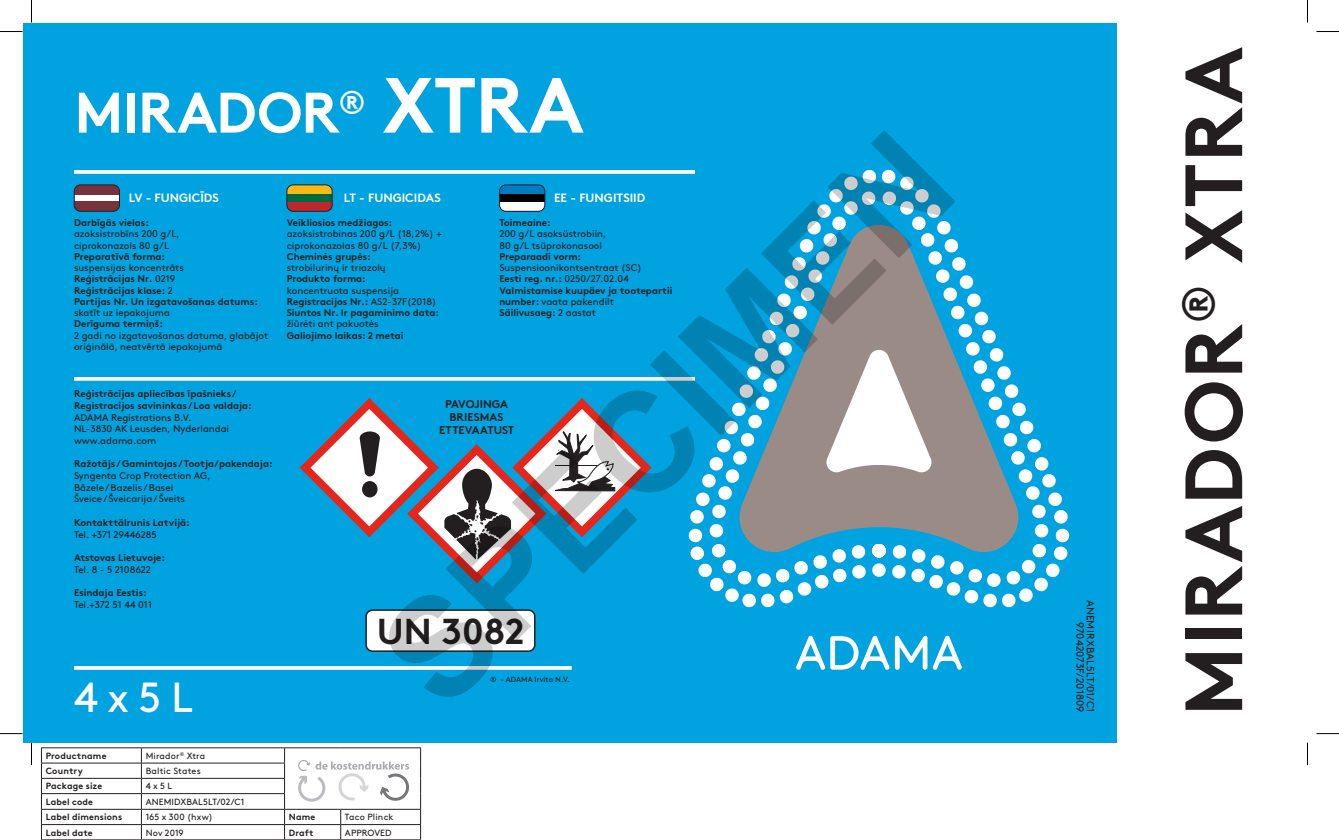
<style>
.page{position:relative;width:1339px;height:840px;background:#fff}
.page>*{position:absolute;margin:0;border:0;box-sizing:border-box;transform-origin:0 0}
.t1{font:700 140.85px "Arial";color:rgb(0 0 0/.2)}
.t2{font:700 81px "Brown Pro";letter-spacing:.01em;color:#231f20}
.t3{font:700 78px "Brown Pro";color:#fff}
.t4{font:700 57px "Brown Pro";letter-spacing:-.02em;color:#fff}
.t5{font:42px "Brown Pro";color:#fff}
.t6{font:700 36px "Brown Pro";color:#231f20}
.t7{font:700 12px "Brown Pro";color:#fff}
.t8{font:700 11.25px "Brown Pro";color:#231f20}
.t9{font:700 11.25px "Brown Pro";letter-spacing:-.02em;color:#231f20}
.t10{font:10.5px "Brown Pro";letter-spacing:.005em;color:#231f20}
.t11{font:700 9.75px/11.2px "Brown Pro";color:#231f20}
.t12{font:9.75px/11.2px "Brown Pro";color:#231f20}
.t13{font:9px "Brown Pro";letter-spacing:.01em;color:#231f20}
.t14{font:700 9px "Brown Pro";letter-spacing:.015em;color:#231f20}
.t15{font:7.5px "Brown Pro";color:#231f20}
.s1{font-weight:400}
</style>
<div class="page">
<div style="left:23px;top:23px;width:1093px;height:719px;background:#00a2df"></div>
<hr style="left:41px;top:747px;width:100px;height:1px;background:#231f20">
<hr style="left:141px;top:747px;width:143px;height:1px;background:#231f20">
<hr style="left:284px;top:747px;width:57px;height:1px;background:#231f20">
<hr style="left:341px;top:747px;width:80px;height:1px;background:#231f20">
<hr style="left:41px;top:762px;width:100px;height:1px;background:#231f20">
<hr style="left:141px;top:762px;width:144px;height:1px;background:#231f20">
<hr style="left:41px;top:777px;width:100px;height:1px;background:#231f20">
<hr style="left:141px;top:777px;width:144px;height:1px;background:#231f20">
<hr style="left:41px;top:793px;width:100px;height:1px;background:#231f20">
<hr style="left:141px;top:793px;width:144px;height:1px;background:#231f20">
<hr style="left:41px;top:808px;width:100px;height:1px;background:#231f20">
<hr style="left:141px;top:808px;width:143px;height:1px;background:#231f20">
<hr style="left:284px;top:808px;width:57px;height:1px;background:#231f20">
<hr style="left:341px;top:808px;width:80px;height:1px;background:#231f20">
<hr style="left:41px;top:824px;width:100px;height:1px;background:#231f20">
<svg style="left:41px;top:748px;width:1px;height:91px"></svg>
<hr style="left:141px;top:824px;width:143px;height:1px;background:#231f20">
<svg style="left:141px;top:748px;width:1px;height:91px"></svg>
<hr style="left:284px;top:824px;width:57px;height:1px;background:#231f20">
<svg style="left:284px;top:748px;width:1px;height:91px"></svg>
<hr style="left:341px;top:824px;width:80px;height:1px;background:#231f20">
<svg style="left:340px;top:809px;width:1px;height:30px"></svg>
<svg style="left:420px;top:748px;width:1px;height:91px"></svg>
<hr style="left:41px;top:839px;width:100px;height:1px;background:#231f20">
<hr style="left:141px;top:839px;width:143px;height:1px;background:#231f20">
<hr style="left:284px;top:839px;width:57px;height:1px;background:#231f20">
<hr style="left:341px;top:839px;width:80px;height:1px;background:#231f20">
<svg style="left:298px;top:760px;width:111px;height:42px"></svg>
<hr style="left:74px;top:666px;width:498px;height:3px;background:#fff">
<svg style="left:796px;top:635px;width:93px;height:34px"></svg>
<svg style="left:933px;top:635px;width:29px;height:34px"></svg>
<svg style="left:895px;top:635px;width:32px;height:34px"></svg>
<svg style="left:688px;top:169px;width:382px;height:439px"></svg>
<hr style="left:74px;top:377px;width:621px;height:3px;background:#fff">
<svg style="left:74px;top:170px;width:621px;height:4px;background:#eff9fc"></svg>
<svg style="left:287px;top:185px;width:45px;height:9px"></svg>
<div style="left:287px;top:194px;width:45px;height:17px;background:#026a43"></div>
<div style="left:287px;top:202px;width:45px;height:9px;background:#c0262d"></div>
<div style="left:287px;top:185px;width:45px;height:26px;border:1px solid #231f20;border-radius:6px"></div>
<svg style="left:499px;top:185px;width:46px;height:9px"></svg>
<div style="left:499px;top:194px;width:46px;height:17px;background:#000001"></div>
<div style="left:499px;top:202px;width:46px;height:9px;background:#fff"></div>
<div style="left:499px;top:185px;width:46px;height:26px;border:1px solid #231f20;border-radius:6px"></div>
<svg style="left:74px;top:185px;width:45px;height:26px"></svg>
<div style="left:74px;top:195px;width:45px;height:6px;background:#fff"></div>
<div style="left:74px;top:185px;width:46px;height:26px;border:1px solid #231f20;border-radius:6px"></div>
<div style="left:366px;top:610px;width:169px;height:41px;background:#fff;border-radius:6px"></div>
<div style="left:365px;top:609px;width:170px;height:42px;border:2px solid #231f20;border-radius:6px"></div>
<svg style="left:299px;top:398px;width:353px;height:185px"></svg>
<svg style="left:0;top:31px;width:22px;height:1px"></svg>
<svg style="left:1316px;top:31px;width:23px;height:1px"></svg>
<svg style="left:0;top:733px;width:22px;height:1px"></svg>
<svg style="left:1316px;top:733px;width:23px;height:1px"></svg>
<svg style="left:31px;top:0;width:1px;height:23px"></svg>
<svg style="left:31px;top:742px;width:1px;height:23px"></svg>
<svg style="left:1307px;top:0;width:1px;height:23px"></svg>
<svg style="left:1307px;top:742px;width:1px;height:23px"></svg>
<p class="t3" style="left:382px;top:42px;width:203px">XTRA</p>
<p class="t4" style="left:74px;top:66px;width:293px">MIRADOR<sup>®</sup></p>
<h1 class="t1" style="left:338px;top:608px;width:737px;rotate:-45deg">SPECIMEN</h1>
<p class="t7" style="left:129px;top:188px;width:92px">LV - FUNGICĪDS</p>
<p class="t7" style="left:344px;top:188px;width:98px">LT - FUNGICIDAS</p>
<p class="t7" style="left:554px;top:188px;width:93px">EE - FUNGITSIID</p>
<p class="t11" style="left:74px;top:216px;width:76px">Darbīgās vielas:</p>
<p class="t12" style="left:74px;top:227px;width:107px">azoksistrobīns 200 g/L,</p>
<p class="t12" style="left:74px;top:239px;width:97px">ciprokonazols 80 g/L</p>
<p class="t11" style="left:74px;top:250px;width:93px">Preparatīvā forma:</p>
<p class="t12" style="left:74px;top:261px;width:111px">suspensijas koncentrāts</p>
<p class="t11" style="left:74px;top:272px;width:103px">Reģistrācijas Nr. <span class="s1">0219</span></p>
<p class="t11" style="left:74px;top:283px;width:100px">Reģistrācijas klase: <span class="s1">2</span></p>
<p class="t11" style="left:74px;top:295px;width:185px">Partijas Nr. Un izgatavošanas datums: <span class="s1">skatīt uz iepakojuma</span></p>
<p class="t11" style="left:74px;top:317px;width:90px">Derīguma termiņš:</p>
<p class="t12" style="left:74px;top:329px;width:196px">2 gadi no izgatavošanas datuma, glabājot oriģinālā, neatvērtā iepakojumā</p>
<p class="t11" style="left:499px;top:216px;width:53px">Toimeaine:</p>
<p class="t12" style="left:499px;top:227px;width:109px">200 g/L asoksüstrobiin,</p>
<p class="t12" style="left:499px;top:239px;width:104px">80 g/L tsüprokonasool</p>
<p class="t11" style="left:499px;top:250px;width:83px">Preparaadi vorm:</p>
<p class="t12" style="left:499px;top:261px;width:144px">Suspensioonikontsentraat (SC)</p>
<p class="t11" style="left:499px;top:272px;width:131px">Eesti reg. nr.: <span class="s1">0250/27.02.04</span></p>
<p class="t11" style="left:499px;top:283px;width:175px">Valmistamise kuupäev ja tootepartii number: <span class="s1">vaata pakendilt</span></p>
<p class="t11" style="left:499px;top:306px;width:98px">Säilivusaeg: <span class="s1">2 aastat</span></p>
<p class="t11" style="left:287px;top:216px;width:107px">Veikliosios medžiagos:</p>
<p class="t12" style="left:287px;top:227px;width:156px">azoksistrobinas 200 g/L (18,2%) +</p>
<p class="t12" style="left:287px;top:239px;width:136px">ciprokonazolas 80 g/L (7,3%)</p>
<p class="t11" style="left:287px;top:250px;width:86px">Cheminės grupės:</p>
<p class="t12" style="left:287px;top:261px;width:101px">strobilurinų ir triazolų</p>
<p class="t11" style="left:287px;top:272px;width:81px">Produkto forma:</p>
<p class="t12" style="left:287px;top:284px;width:114px">koncentruota suspensija</p>
<p class="t11" style="left:287px;top:295px;width:151px">Registracijos Nr.: <span class="s1">AS2-37F(2018)</span></p>
<p class="t11" style="left:287px;top:306px;width:154px">Siuntos Nr. Ir pagaminimo data:</p>
<p class="t12" style="left:287px;top:317px;width:93px">žiūrėti ant pakuotės</p>
<p class="t11" style="left:287px;top:328px;width:118px">Galiojimo laikas: 2 metai</p>
<p class="t11" style="left:74px;top:387px;width:164px">Reģistrācijas apliecības īpašnieks /</p>
<p class="t11" style="left:74px;top:398px;width:179px">Registracijos savininkas / Loa valdaja:</p>
<p class="t12" style="left:74px;top:410px;width:119px">ADAMA Registrations B.V.</p>
<p class="t12" style="left:74px;top:422px;width:157px">NL-3830 AK Leusden, Nyderlandai</p>
<p class="t12" style="left:74px;top:434px;width:84px">www.adama.com</p>
<p class="t11" style="left:74px;top:457px;width:200px">Ražotājs / Gamintojas / Tootja/pakendaja:</p>
<p class="t12" style="left:74px;top:469px;width:138px">Syngenta Crop Protection AG,</p>
<p class="t12" style="left:74px;top:481px;width:101px">Bāzele / Bazelis / Basel</p>
<p class="t12" style="left:74px;top:492px;width:112px">Šveice / Šveicarija / Šveits</p>
<p class="t11" style="left:74px;top:515px;width:117px">Kontakttālrunis Latvijā:</p>
<p class="t12" style="left:74px;top:527px;width:84px">Tel. +371 29446285</p>
<p class="t11" style="left:74px;top:551px;width:93px">Atstovas Lietuvoje:</p>
<p class="t12" style="left:74px;top:562px;width:78px">Tel. 8 - 5 2108622</p>
<p class="t11" style="left:74px;top:586px;width:74px">Esindaja Eestis:</p>
<p class="t12" style="left:74px;top:598px;width:80px">Tel.+372 51 44 011</p>
<p class="t9" style="left:445px;top:395px;width:64px">PAVOJINGA</p>
<p class="t8" style="left:449px;top:407px;width:56px">BRIESMAS</p>
<p class="t8" style="left:439px;top:420px;width:76px">ETTEVAATUST</p>
<p class="t6" style="left:377px;top:602px;width:149px">UN 3082</p>
<p class="t15" style="left:490px;top:673px;width:81px">® - ADAMA Irvita N.V.</p>
<p class="t5" style="left:74px;top:665px;width:121px">4 x 5 L</p>
<p class="t14" style="left:46px;top:748px;width:62px">Productname</p>
<p class="t13" style="left:146px;top:748px;width:61px">Mirador<sup>®</sup> Xtra</p>
<p class="t14" style="left:46px;top:763px;width:39px">Country</p>
<p class="t13" style="left:146px;top:764px;width:57px">Baltic States</p>
<p class="t14" style="left:46px;top:778px;width:58px">Package size</p>
<p class="t13" style="left:146px;top:779px;width:28px">4 x 5 L</p>
<p class="t14" style="left:46px;top:794px;width:49px">Label code</p>
<p class="t13" style="left:146px;top:794px;width:100px">ANEMIDXBAL5LT/02/C1</p>
<p class="t14" style="left:46px;top:809px;width:78px">Label dimensions</p>
<p class="t13" style="left:146px;top:810px;width:69px">165 x 300 (hxw)</p>
<p class="t14" style="left:289px;top:809px;width:28px">Name</p>
<p class="t13" style="left:345px;top:810px;width:50px">Taco Plinck</p>
<p class="t14" style="left:46px;top:825px;width:49px">Label date</p>
<p class="t13" style="left:146px;top:825px;width:40px">Nov 2019</p>
<p class="t14" style="left:289px;top:825px;width:26px">Draft</p>
<p class="t13" style="left:345px;top:825px;width:48px">APPROVED</p>
<p class="t10" style="left:1098px;top:599px;width:114px;rotate:90deg">ANEMIRXBAL5LT/01/C1</p>
<p class="t10" style="left:1088px;top:622px;width:92px;rotate:90deg">97042073F/201809</p>
<p class="t2" style="left:1148px;top:716px;width:670px;rotate:-90deg">MIRADOR<sup>®</sup> XTRA</p>
</div>
